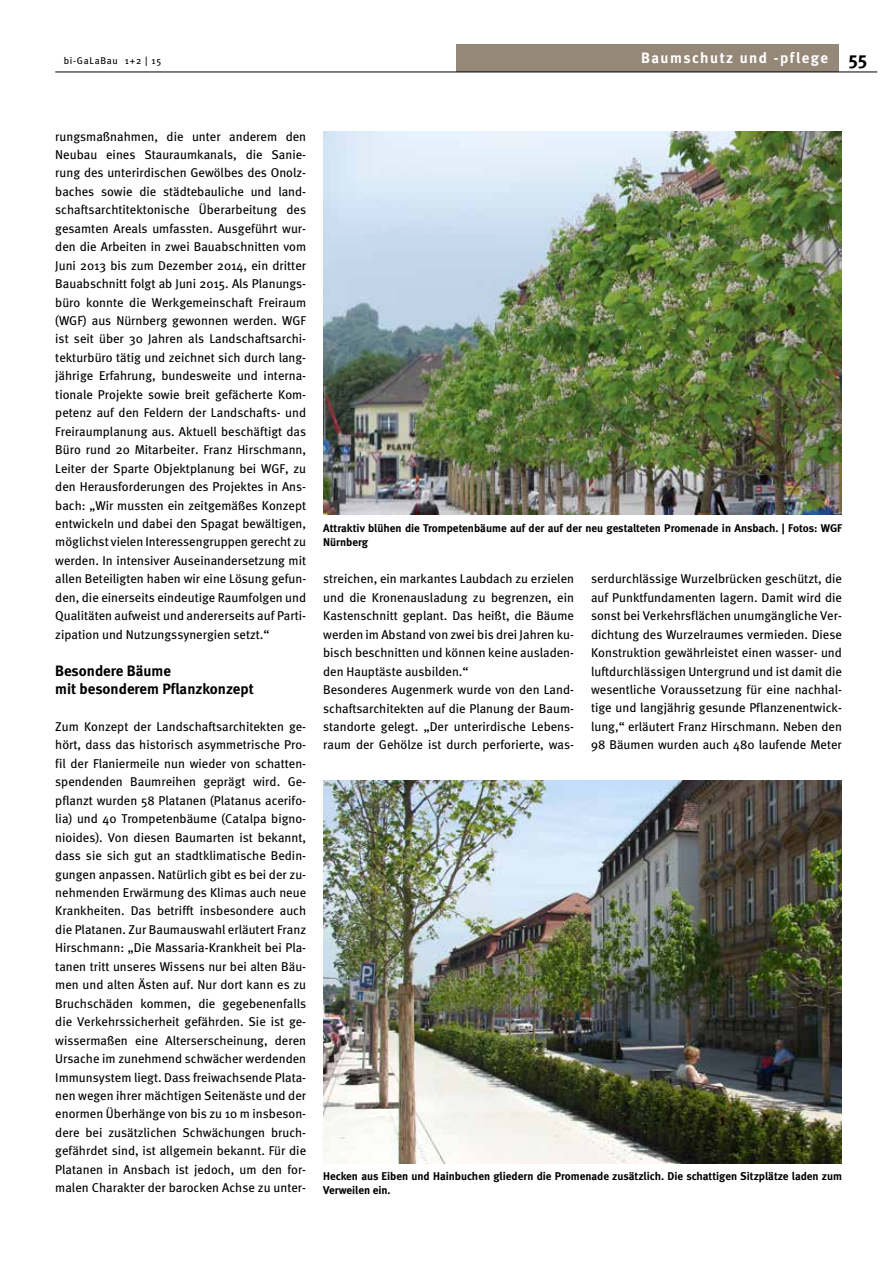
<style>
.page{position:relative;width:893px;height:1263px;background:#fff}
.page>*{position:absolute;margin:0;border:0;box-sizing:border-box;transform-origin:0 0}
.t1{font:700 15px/18.5px "Meta";color:#000}
.t2{font:700 15px "Meta";letter-spacing:.1em;color:#fff}
.t3{font:12.75px/18.5px "Meta";color:#000;text-align:justify}
.t4{font:700 11.25px/13.8px "Meta";color:#000}
.t5{font:9.75px "Meta";letter-spacing:.075em;color:#000}
.s1{font-size:18.75px;color:#000}
</style>
<div class="page">
<div style="left:457px;top:44px;width:382px;height:28px;background:#958879"></div>
<hr style="left:55px;top:72px;width:822px;height:1px;background:#000">
<img style="left:323px;top:132px;width:519px;height:382px">
<img style="left:323px;top:780px;width:519px;height:383px">
<p class="t5" style="left:64px;top:55px;width:99px">bi-GaLaBau 1+2 | 15</p>
<p class="t2" style="left:641px;top:49px;width:228px">Baumschutz und -pflege <span class="s1">55</span></p>
<p class="t3" style="left:55px;top:127px;width:252px">rungsmaßnahmen, die unter anderem den Neubau eines Stauraumkanals, die Sanie&shy;rung des unterirdischen Gewölbes des Onolz&shy;baches sowie die städtebauliche und land&shy;schaftsarchtitektonische Überarbeitung des gesamten Areals umfassten. Ausgeführt wur&shy;den die Arbeiten in zwei Bauabschnitten vom Juni 2013 bis zum Dezember 2014, ein dritter Bauabschnitt folgt ab Juni 2015. Als Planungs&shy;büro konnte die Werkgemeinschaft Freiraum (WGF) aus Nürnberg gewonnen werden. WGF ist seit über 30 Jahren als Landschaftsarchi&shy;tekturbüro tätig und zeichnet sich durch lang&shy;jährige Erfahrung, bundesweite und interna&shy;tionale Projekte sowie breit gefächerte Kom&shy;petenz auf den Feldern der Landschafts- und Freiraumplanung aus. Aktuell beschäftigt das Büro rund 20 Mitarbeiter. Franz Hirschmann, Leiter der Sparte Objektplanung bei WGF, zu den Herausforderungen des Projektes in Ans&shy;bach: „Wir mussten ein zeitgemäßes Konzept entwickeln und dabei den Spagat bewältigen, möglichst vielen Interessengruppen gerecht zu werden. In intensiver Auseinandersetzung mit allen Beteiligten haben wir eine Lösung gefun&shy;den, die einerseits eindeutige Raumfolgen und Qualitäten aufweist und andererseits auf Parti&shy;zipation und Nutzungssynergien setzt.“</p>
<p class="t1" style="left:55px;top:661px;width:200px">Besondere Bäume<br>mit besonderem Pflanzkonzept</p>
<p class="t3" style="left:55px;top:717px;width:252px">Zum Konzept der Landschaftsarchitekten ge&shy;hört, dass das historisch asymmetrische Pro&shy;fil der Flaniermeile nun wieder von schatten&shy;spendenden Baumreihen geprägt wird. Ge&shy;pflanzt wurden 58 Platanen (Platanus acerifo&shy;lia) und 40 Trompetenbäume (Catalpa bigno&shy;nioides). Von diesen Baumarten ist bekannt, dass sie sich gut an stadtklimatische Bedin&shy;gungen anpassen. Natürlich gibt es bei der zu&shy;nehmenden Erwärmung des Klimas auch neue Krankheiten. Das betrifft insbesondere auch die Platanen. Zur Baumauswahl erläutert Franz Hirschmann: „Die Massaria-Krankheit bei Pla&shy;tanen tritt unseres Wissens nur bei alten Bäu&shy;men und alten Ästen auf. Nur dort kann es zu Bruchschäden kommen, die gegebenenfalls die Verkehrssicherheit gefährden. Sie ist ge&shy;wissermaßen eine Alterserscheinung, deren Ursache im zunehmend schwächer werdenden Immunsystem liegt. Dass freiwachsende Plata&shy;nen wegen ihrer mächtigen Seitenäste und der enormen Überhänge von bis zu 10 m insbeson&shy;dere bei zusätzlichen Schwächungen bruch&shy;gefährdet sind, ist allgemein bekannt. Für die Platanen in Ansbach ist jedoch, um den for&shy;malen Charakter der barocken Achse zu unter-</p>
<p class="t4" style="left:323px;top:521px;width:520px">Attraktiv blühen die Trompetenbäume auf der auf der neu gestalteten Promenade in Ansbach. | Fotos: WGF<br>Nürnberg</p>
<p class="t3" style="left:323px;top:569px;width:252px;text-align:left">streichen, ein markantes Laubdach zu erzielen und die Kronenausladung zu begrenzen, ein Kastenschnitt geplant. Das heißt, die Bäume werden im Abstand von zwei bis drei Jahren ku&shy;bisch beschnitten und können keine ausladen&shy;den Hauptäste ausbilden.“<br>Besonderes Augenmerk wurde von den Land&shy;schaftsarchitekten auf die Planung der Baum&shy;standorte gelegt. „Der unterirdische Lebens&shy;raum der Gehölze ist durch perforierte, was-</p>
<p class="t3" style="left:591px;top:569px;width:252px">serdurchlässige Wurzelbrücken geschützt, die auf Punktfundamenten lagern. Damit wird die sonst bei Verkehrsflächen unumgängliche Ver&shy;dichtung des Wurzelraumes vermieden. Diese Konstruktion gewährleistet einen wasser- und luftdurchlässigen Untergrund und ist damit die wesentliche Voraussetzung für eine nachhal&shy;tige und langjährig gesunde Pflanzenentwick&shy;lung,“ erläutert Franz Hirschmann. Neben den 98 Bäumen wurden auch 480 laufende Meter</p>
<p class="t4" style="left:323px;top:1169px;width:520px">Hecken aus Eiben und Hainbuchen gliedern die Promenade zusätzlich. Die schattigen Sitzplätze laden zum<br>Verweilen ein.</p>
</div>
